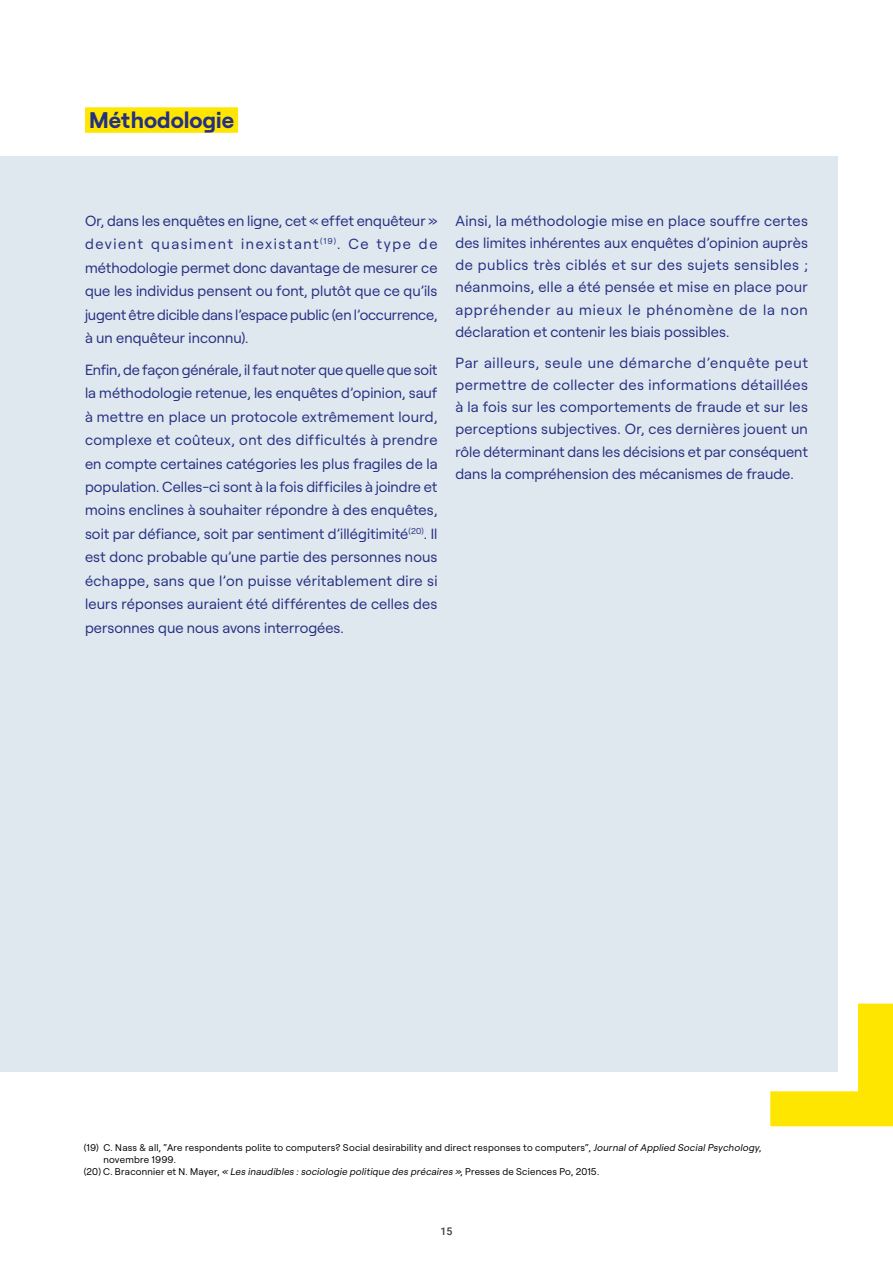
<style>
.page{position:relative;width:893px;height:1263px;background:#fff}
.page>*{position:absolute;margin:0;border:0;box-sizing:border-box;transform-origin:0 0}
.t1{font:700 22.5px "Roobert";color:#253081}
.t2{font:14.7px/23.4px "Roobert";color:#253081;text-align:justify}
.t3{font:500 10.5px "Roboto";color:#3c3c3b}
.t4{font:9.75px "Roobert";letter-spacing:.025em;color:#000}
.s1{font-style:italic}
</style>
<div class="page">
<div style="left:0;top:156px;width:838px;height:915px;background:#dfe7ef"></div>
<svg style="left:770px;top:1003px;width:123px;height:123px"></svg>
<div style="left:85px;top:107px;width:153px;height:26px;background:#ffe600"></div>
<h1 class="t1" style="left:89px;top:102px;width:147px">Méthodologie</h1>
<p class="t2" style="left:85px;top:208px;width:354px">Or, dans les enquêtes en ligne, cet « effet enquêteur » devient quasiment inexistant<sup>(19)</sup>. Ce type de méthodologie permet donc davantage de mesurer ce que les individus pensent ou font, plutôt que ce qu’ils jugent être dicible dans l’espace public (en l’occurrence, à un enquêteur inconnu).</p>
<p class="t2" style="left:85px;top:357px;width:354px">Enfin, de façon générale, il faut noter que quelle que soit la méthodologie retenue, les enquêtes d’opinion, sauf à mettre en place un protocole extrêmement lourd, complexe et coûteux, ont des difficultés à prendre en compte certaines catégories les plus fragiles de la population. Celles-ci sont à la fois difficiles à joindre et moins enclines à souhaiter répondre à des enquêtes, soit par défiance, soit par sentiment d’illégitimité<sup>(20)</sup>. Il est donc probable qu’une partie des personnes nous échappe, sans que l’on puisse véritablement dire si leurs réponses auraient été différentes de celles des personnes que nous avons interrogées.</p>
<p class="t2" style="left:455px;top:208px;width:354px;line-height:22.2px">Ainsi, la méthodologie mise en place souffre certes des limites inhérentes aux enquêtes d’opinion auprès de publics très ciblés et sur des sujets sensibles ; néanmoins, elle a été pensée et mise en place pour appréhender au mieux le phénomène de la non déclaration et contenir les biais possibles.</p>
<p class="t2" style="left:455px;top:350px;width:354px;line-height:22.2px">Par ailleurs, seule une démarche d’enquête peut permettre de collecter des informations détaillées à la fois sur les comportements de fraude et sur les perceptions subjectives. Or, ces dernières jouent un rôle déterminant dans les décisions et par conséquent dans la compréhension des mécanismes de fraude.</p>
<p class="t4" style="left:84px;top:1140px;width:679px">(19) C. Nass &amp; all, “Are respondents polite to computers? Social desirability and direct responses to computers“, <span class="s1">JournalofApplied SocialPsychology</span>,</p>
<p class="t4" style="left:103px;top:1152px;width:74px">novembre 1999.</p>
<p class="t4" style="left:84px;top:1164px;width:517px">(20) C. Braconnier et N. Mayer, <span class="s1">« Les inaudibles :sociologie politique des précaires »</span>, Presses de Sciences Po, 2015.</p>
<p class="t3" style="left:440px;top:1224px;width:13px">15</p>
</div>
